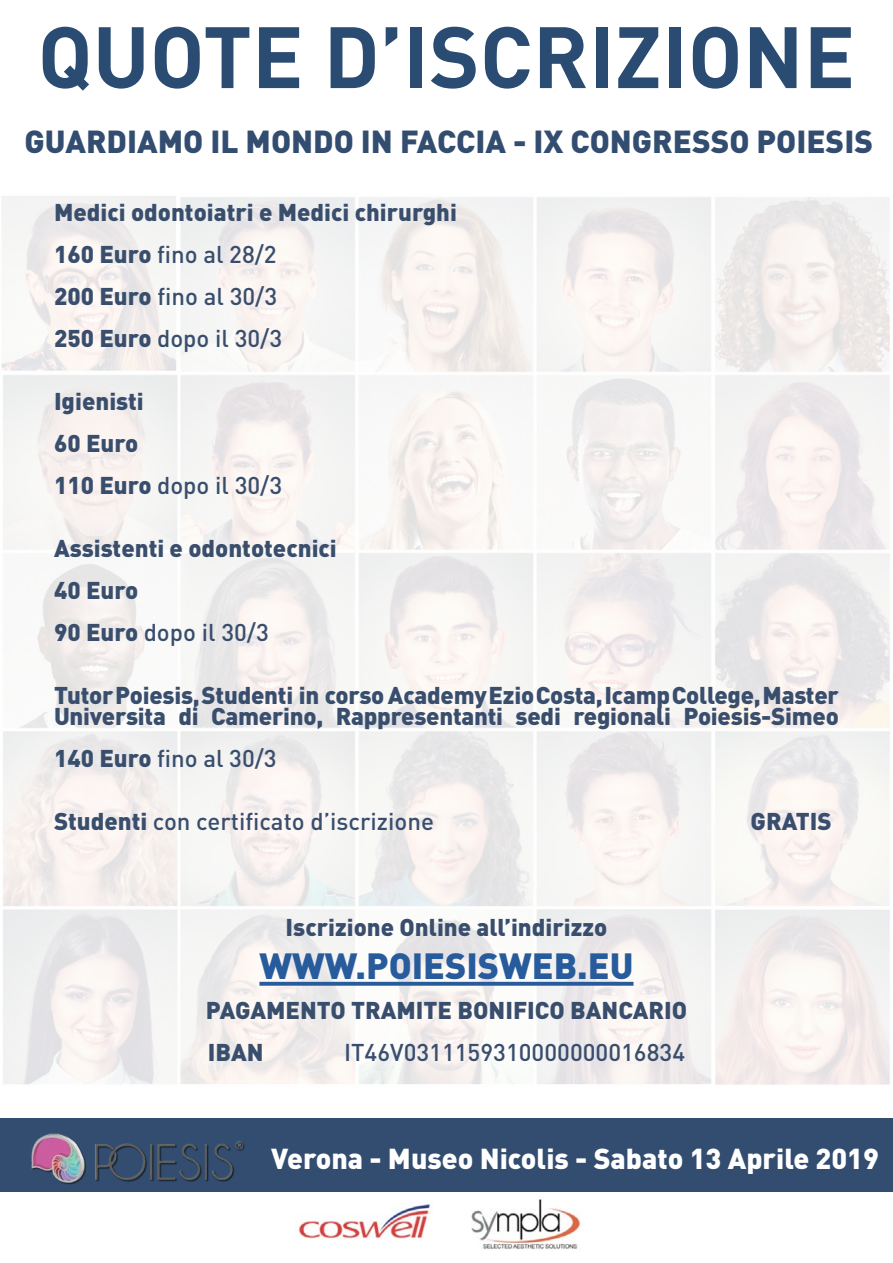
<style>
.page{position:relative;width:893px;height:1263px;background:#fff}
.page>*{position:absolute;margin:0;border:0;box-sizing:border-box;transform-origin:0 0}
.t1{font:700 85.5px "DIN";color:#2b4c72}
.t2{font:900 36px "DIN";color:#275b9b}
.t3{font:900 31.5px "DIN";color:#324d70}
.t4{font:900 28.5px "DIN";color:#fff}
.t5{font:900 24px/42px "DIN";color:#394e6d}
.t6{font:500 24px "DIN";color:#394e6d}
.s1{font-weight:500}
.s2{font-weight:900}
</style>
<div class="page">
<img style="left:1px;top:196px;width:889px;height:889px">
<svg style="left:259px;top:982px;width:374px;height:4px"></svg>
<div style="left:0;top:1118px;width:893px;height:73px;background:#324d70"></div>
<img style="left:28px;top:1133px;width:218px;height:59px">
<img style="left:471px;top:1199px;width:110px;height:50px">
<img style="left:298px;top:1203px;width:133px;height:36px">
<h1 class="t1" style="left:38px;top:1px;width:819px">QUOTE D’ISCRIZIONE</h1>
<h3 class="t3" style="left:24px;top:121px;width:850px">GUARDIAMO IL MONDO IN FACCIA - IX CONGRESSO POIESIS</h3>
<p class="t5" style="left:54px;top:190px;width:404px">Medici odontoiatri e Medici chirurghi<br>160 Euro <span class="s1">fino al 28/2<br></span>200 Euro <span class="s1">fino al 30/3<br></span>250 Euro <span class="s1">dopo il 30/3</span></p>
<p class="t5" style="left:54px;top:379px;width:230px">Igienisti<br>60 Euro<br>110 Euro <span class="s1">dopo il 30/3</span></p>
<p class="t5" style="left:54px;top:526px;width:284px">Assistenti e odontotecnici<br>40 Euro<br>90 Euro <span class="s1">dopo il 30/3</span></p>
<p class="t5" style="left:54px;top:684px;width:786px;line-height:21px">Tutor Poiesis, Studenti in corso Academy Ezio Costa, Icamp College, Master<br>Universita di Camerino, Rappresentanti sedi regionali Poiesis-Simeo</p>
<p class="t6" style="left:54px;top:743px;width:224px"><span class="s2">140 Euro</span> fino al 30/3</p>
<p class="t6" style="left:54px;top:806px;width:381px"><span class="s2">Studenti</span> con certificato d’iscrizione</p>
<p class="t5" style="left:750px;top:799px;width:83px">GRATIS</p>
<p class="t5" style="left:286px;top:905px;width:323px">Iscrizione Online all’indirizzo</p>
<h2 class="t2" style="left:259px;top:942px;width:376px">WWW.POIESISWEB.EU</h2>
<p class="t5" style="left:206px;top:988px;width:483px">PAGAMENTO TRAMITE BONIFICO BANCARIO<br>IBAN</p>
<p class="t6" style="left:344px;top:1037px;width:343px">IT46V0311159310000000016834</p>
<p class="t4" style="left:271px;top:1140px;width:609px">Verona - Museo Nicolis - Sabato 13 Aprile 2019</p>
</div>
